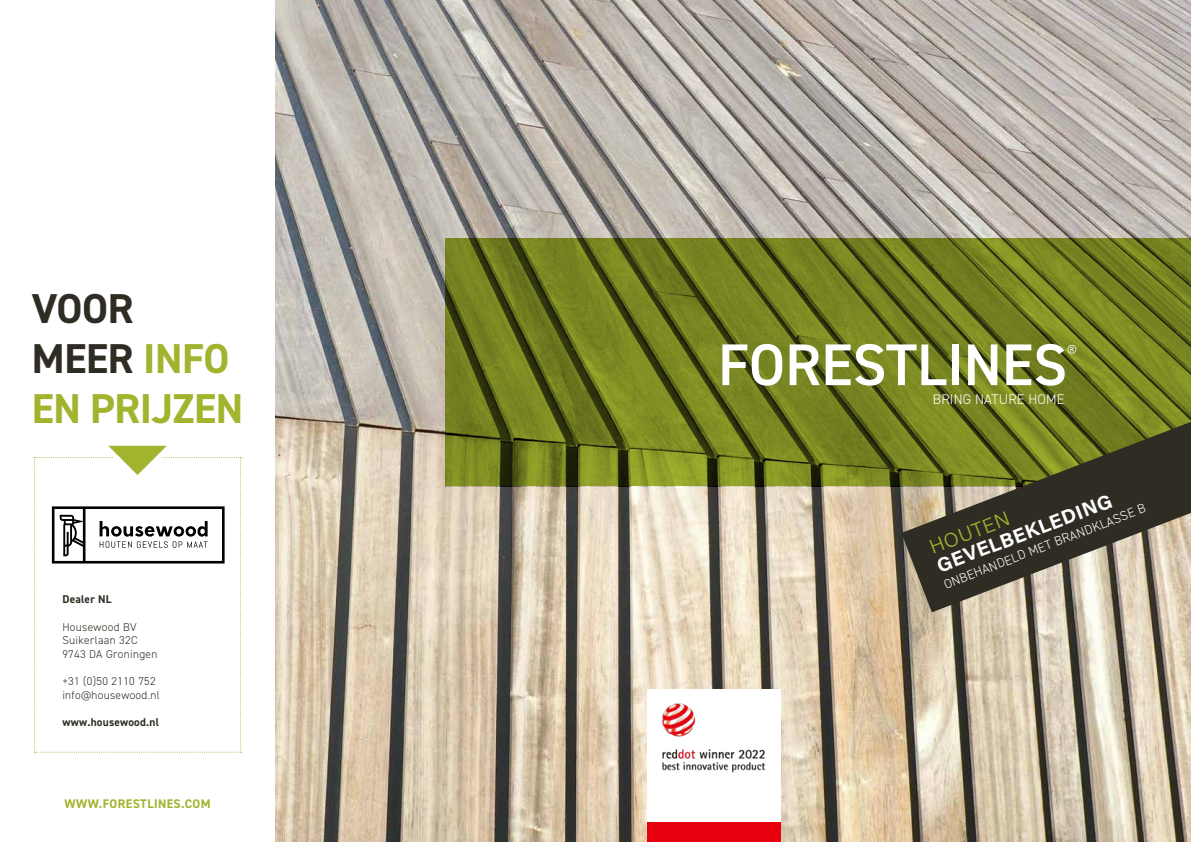
<style>
.page{position:relative;width:1191px;height:842px;background:#fff}
.page>*{position:absolute;margin:0;border:0;box-sizing:border-box;transform-origin:0 0}
.t1{font:600 59px "DIN2014";color:#fff}
.t2{font:700 41.8px/50.2px "DIN2014";letter-spacing:-.01em;color:#a2b32e}
.t3{font:700 20px "Acumin Pro";color:#fff}
.t4{font:300 20px "Acumin Pro";color:#a2b32e}
.t5{font:300 17.5px "DIN2014";color:#fff}
.t6{font:300 14px "DIN2014";letter-spacing:.01em;color:#fff}
.t7{font:300 13px "DIN2014";color:#fff}
.t8{font:700 12.5px "DIN2014";letter-spacing:.03em;color:#a2b32e}
.t9{font:300 11.3px/13.6px "DIN2014";letter-spacing:.03em;color:#2f2c23}
.t10{font:700 11.3px "DIN2014";letter-spacing:.02em;color:#2f2c23}
.s1{color:#2f2c23}
</style>
<div class="page">
<img style="left:275px;top:0;width:916px;height:842px">
<img style="left:445px;top:239px;width:746px;height:247px">
<div style="left:647px;top:689px;width:133px;height:153px;background:#fff"></div>
<div style="left:647px;top:822px;width:133px;height:20px;background:#e7000e"></div>
<img style="left:662px;top:703px;width:104px;height:70px">
<svg style="left:901px;top:422px;width:290px;height:190px;background:#6c6948"></svg>
<svg style="left:34px;top:445px;width:207px;height:308px"></svg>
<h2 class="t2" style="left:32px;top:283px;width:213px"><span class="s1">VOOR<br>MEER</span> INFO<br>EN PRIJZEN</h2>
<p class="t10" style="left:62px;top:592px;width:51px">Dealer NL</p>
<p class="t9" style="left:62px;top:620px;width:96px">Housewood BV<br>Suikerlaan 32C<br>9743 DA Groningen</p>
<p class="t9" style="left:62px;top:674px;width:99px">+31 (0)50 2110 752 info@housewood.nl</p>
<p class="t10" style="left:62px;top:714px;width:98px">www.housewood.nl</p>
<p class="t8" style="left:65px;top:795px;width:147px">WWW.FORESTLINES.COM</p>
<h1 class="t1" style="left:718px;top:326px;width:351px">FORESTLINES</h1>
<h3 class="t5" style="left:1067px;top:341px;width:11px">®</h3>
<p class="t6" style="left:933px;top:391px;width:133px">BRING NATURE HOME</p>
<h3 class="t3" style="left:932px;top:553px;width:188px;rotate:-21deg">GEVELBEKLEDING</h3>
<p class="t7" style="left:941px;top:577px;width:216px;rotate:-21deg">ONBEHANDELD MET BRANDKLASSE B</p>
<h3 class="t4" style="left:925px;top:535px;width:85px;rotate:-21deg">HOUTEN</h3>
</div>
